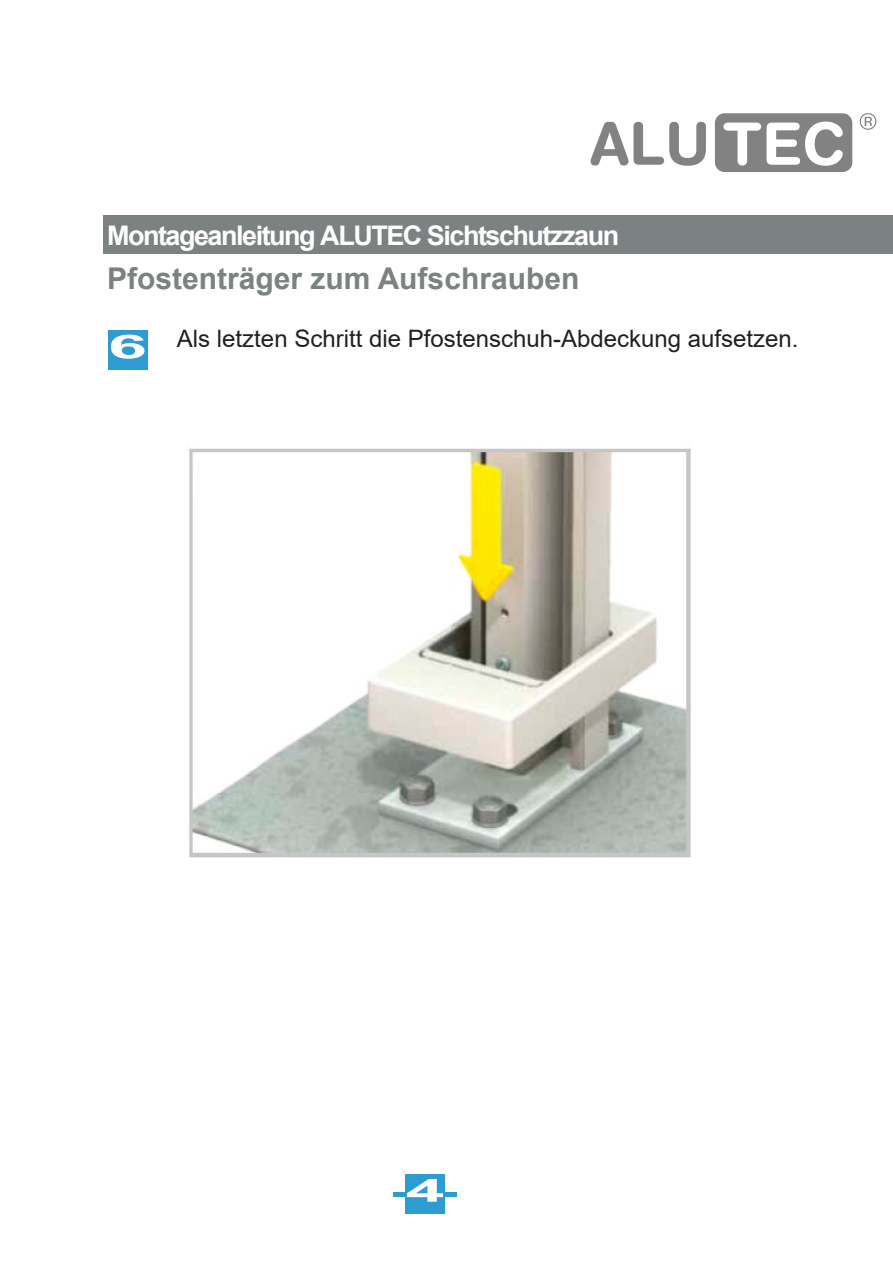
<style>
.page{position:relative;width:893px;height:1263px;background:#fff}
.page>*{position:absolute;margin:0;border:0;box-sizing:border-box;transform-origin:0 0}
.t1{font:700 33px "Arial";color:#fff;scale:2.13 1}
.t2{font:700 31.65px "Arial";color:#fff;scale:2.22 1}
.t3{font:700 30px "Arial";color:#7c8182}
.t4{font:700 27px "Arial";letter-spacing:-.055em;color:#fff}
.t5{font:24px "Arial";color:#231f20}
</style>
<div class="page">
<img style="left:574px;top:113px;width:319px;height:103px">
<hr style="left:393px;top:1192px;width:64px;height:4px;background:#2c9cd1">
<div style="left:103px;top:216px;width:790px;height:38px;background:#7c8182"></div>
<div style="left:108px;top:330px;width:39px;height:39px;background:#2c9cd1"></div>
<div style="left:406px;top:1174px;width:39px;height:39px;background:#2c9cd1"></div>
<img style="left:189px;top:448px;width:502px;height:410px">
<div style="left:200px;top:456px;width:245px;height:48px;background:#fff"></div>
<p class="t4" style="left:107px;top:216px;width:514px">Montageanleitung ALUTEC Sichtschutzzaun</p>
<p class="t3" style="left:107px;top:257px;width:474px">Pfostenträger zum Aufschrauben</p>
<p class="t5" style="left:177px;top:322px;width:623px">Als letzten Schritt die Pfostenschuh-Abdeckung aufsetzen.</p>
<h1 class="t1" style="left:108px;top:323px;width:20px">6</h1>
<h2 class="t2" style="left:406px;top:1168px;width:19px">4</h2>
</div>
